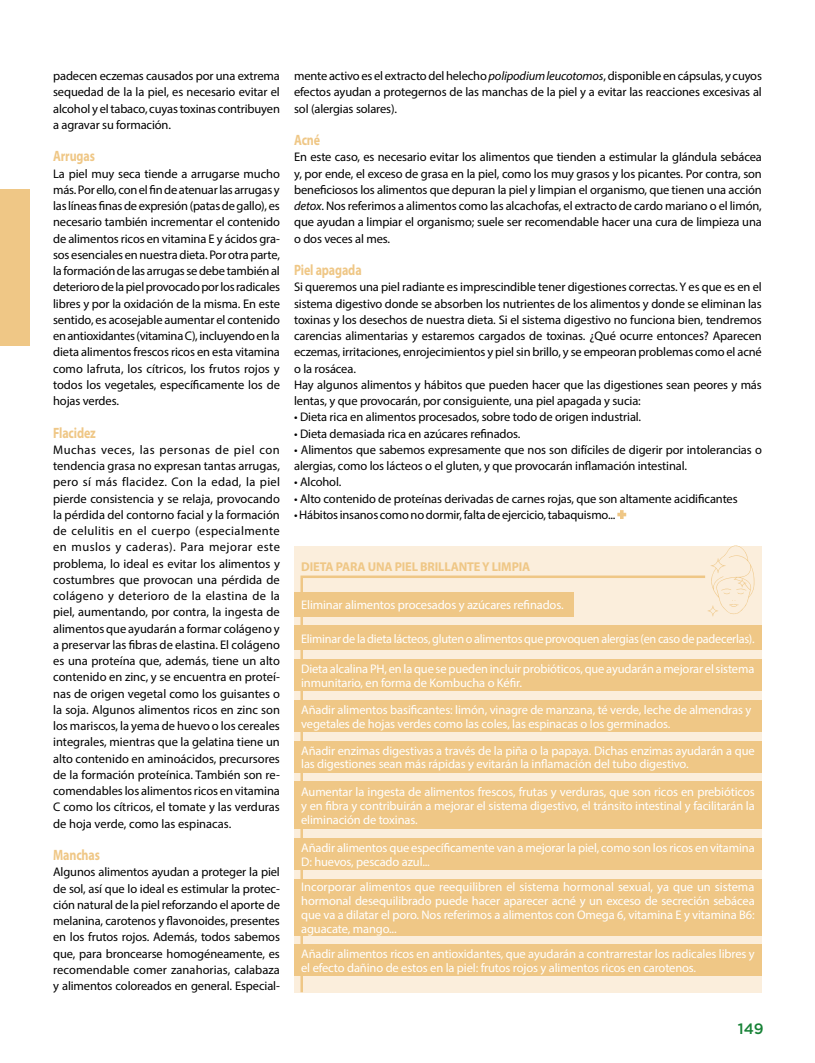
<style>
.page{position:relative;width:815px;height:1063px;background:#fff}
.page>*{position:absolute;margin:0;border:0;box-sizing:border-box;transform-origin:0 0}
.t1{font:700 15px "Myriad Pro";letter-spacing:-.01em;color:#efc786;scale:.8 1}
.t2{font:500 15px "Gotham";color:#178236}
.t3{font:700 12.88px "Myriad Pro";letter-spacing:-.01em;color:#efc786}
.t4{font:12.5px/16.2px "Myriad Pro";letter-spacing:-.01em;color:#000;text-align:justify}
.t5{font:12.5px/13.8px "Myriad Pro";letter-spacing:-.01em;color:#fff}
.s1{font-style:italic}
.s2{color:#fff}
</style>
<div class="page">
<div style="left:294px;top:546px;width:468px;height:446px;background:#fbeedc"></div>
<div style="left:299px;top:574px;width:409px;height:419px;background:#fbeedc"></div>
<div style="left:0;top:189px;width:29px;height:157px;background:#efc786"></div>
<svg style="left:617px;top:510px;width:9px;height:9px"></svg>
<div style="left:294px;top:592px;width:280px;height:24px;background:#efc786"></div>
<div style="left:294px;top:625px;width:468px;height:25px;background:#efc786"></div>
<div style="left:294px;top:659px;width:468px;height:32px;background:#efc786"></div>
<div style="left:294px;top:700px;width:468px;height:32px;background:#efc786"></div>
<div style="left:294px;top:741px;width:468px;height:32px;background:#efc786"></div>
<div style="left:294px;top:782px;width:468px;height:47px;background:#efc786"></div>
<div style="left:294px;top:838px;width:468px;height:32px;background:#efc786"></div>
<div style="left:294px;top:879px;width:468px;height:57px;background:#efc786"></div>
<div style="left:294px;top:945px;width:468px;height:31px;background:#efc786"></div>
<svg style="left:707px;top:545px;width:48px;height:71px;background:#faebd6"></svg>
<p class="t4" style="left:53px;top:68px;width:228px">padecen eczemas causados por una extrema sequedad de la la piel, es necesario evitar el alcohol y el tabaco, cuyas toxinas contribuyen a agravar su formación.</p>
<p class="t1" style="left:53px;top:147px;width:54px">Arrugas</p>
<p class="t4" style="left:53px;top:165px;width:228px">La piel muy seca tiende a arrugarse mucho más. Por ello, con el fin de atenuar las arrugas y las líneas finas de expresión (patas de gallo), es necesario también incrementar el contenido de alimentos ricos en vitamina E y ácidos gra&shy;sos esenciales en nuestra dieta. Por otra parte, la formación de las arrugas se debe también al deterioro de la piel provocado por los radicales libres y por la oxidación de la misma. En este sentido, es acosejable aumentar el contenido en antioxidantes (vitamina C), incluyendo en la dieta alimentos frescos ricos en esta vitamina como lafruta, los cítricos, los frutos rojos y todos los vegetales, específicamente los de hojas verdes.</p>
<p class="t1" style="left:53px;top:423px;width:55px">Flacidez</p>
<p class="t4" style="left:53px;top:441px;width:228px">Muchas veces, las personas de piel con tendencia grasa no expresan tantas arrugas, pero sí más flacidez. Con la edad, la piel pierde consistencia y se relaja, provocando la pérdida del contorno facial y la formación de celulitis en el cuerpo (especialmente en muslos y caderas). Para mejorar este problema, lo ideal es evitar los alimentos y costumbres que provocan una pérdida de colágeno y deterioro de la elastina de la piel, aumentando, por contra, la ingesta de alimentos que ayudarán a formar colágeno y a preservar las fibras de elastina. El colágeno es una proteína que, además, tiene un alto contenido en zinc, y se encuentra en proteí&shy;nas de origen vegetal como los guisantes o la soja. Algunos alimentos ricos en zinc son los mariscos, la yema de huevo o los cereales integrales, mientras que la gelatina tiene un alto contenido en aminoácidos, precursores de la formación proteínica. También son re&shy;comendables los alimentos ricos en vitamina C como los cítricos, el tomate y las verduras de hoja verde, como las espinacas.</p>
<p class="t1" style="left:53px;top:845px;width:60px">Manchas</p>
<p class="t4" style="left:53px;top:864px;width:228px">Algunos alimentos ayudan a proteger la piel de sol, así que lo ideal es estimular la protec&shy;ción natural de la piel reforzando el aporte de melanina, carotenos y flavonoides, presentes en los frutos rojos. Además, todos sabemos que, para broncearse homogéneamente, es recomendable comer zanahorias, calabaza y alimentos coloreados en general. Especial-</p>
<p class="t4" style="left:294px;top:68px;width:469px">mente activo es el extracto del helecho <span class="s1">polipodium leucotomos</span>, disponible en cápsulas, y cuyos efectos ayudan a protegernos de las manchas de la piel y a evitar las reacciones excesivas al sol (alergias solares).</p>
<p class="t1" style="left:294px;top:130px;width:34px">Acné</p>
<p class="t4" style="left:294px;top:149px;width:469px">En este caso, es necesario evitar los alimentos que tienden a estimular la glándula sebácea y, por ende, el exceso de grasa en la piel, como los muy grasos y los picantes. Por contra, son beneficiosos los alimentos que depuran la piel y limpian el organismo, que tienen una acción <span class="s1">detox</span>. Nos referimos a alimentos como las alcachofas, el extracto de cardo mariano o el limón, que ayudan a limpiar el organismo; suele ser recomendable hacer una cura de limpieza una o dos veces al mes.</p>
<p class="t1" style="left:294px;top:260px;width:86px">Piel apagada</p>
<p class="t4" style="left:294px;top:279px;width:469px;text-align:left">Si queremos una piel radiante es imprescindible tener digestiones correctas. Y es que es en el sistema digestivo donde se absorben los nutrientes de los alimentos y donde se eliminan las toxinas y los desechos de nuestra dieta. Si el sistema digestivo no funciona bien, tendremos carencias alimentarias y estaremos cargados de toxinas. ¿Qué ocurre entonces? Aparecen eczemas, irritaciones, enrojecimientos y piel sin brillo, y se empeoran problemas como el acné o la rosácea.<br>Hay algunos alimentos y hábitos que pueden hacer que las digestiones sean peores y más lentas, y que provocarán, por consiguiente, una piel apagada y sucia:</p>
<p class="t4" style="left:294px;top:409px;width:349px">• Dieta rica en alimentos procesados, sobre todo de origen industrial.</p>
<p class="t4" style="left:294px;top:425px;width:228px">• Dieta demasiada rica en azúcares refinados.</p>
<p class="t4" style="left:294px;top:441px;width:469px">• Alimentos que sabemos expresamente que nos son difíciles de digerir por intolerancias o alergias, como los lácteos o el gluten, y que provocarán inflamación intestinal.</p>
<p class="t4" style="left:294px;top:474px;width:49px">• Alcohol.</p>
<p class="t4" style="left:294px;top:490px;width:445px">• Alto contenido de proteínas derivadas de carnes rojas, que son altamente acidificantes</p>
<p class="t4" style="left:294px;top:506px;width:469px">• Hábitos insanos como no dormir, falta de ejercicio, tabaquismo... <span class="s2">estar los radicales libres y el</span></p>
<p class="t3" style="left:301px;top:558px;width:231px">DIETA PARA UNA PIEL BRILLANTE Y LIMPIA</p>
<p class="t5" style="left:301px;top:598px;width:264px">Eliminar alimentos procesados y azúcares refinados.</p>
<p class="t5" style="left:301px;top:631px;width:455px">Eliminar de la dieta lácteos, gluten o alimentos que provoquen alergias (en caso de padecerlas).</p>
<p class="t5" style="left:301px;top:662px;width:455px">Dieta alcalina PH, en la que se pueden incluir probióticos, que ayudarán a mejorar el sistema inmunitario, en forma de Kombucha o Kéfir.</p>
<p class="t5" style="left:301px;top:703px;width:452px">Añadir alimentos basificantes: limón, vinagre de manzana, té verde, leche de almendras y vegetales de hojas verdes como las coles, las espinacas o los germinados.</p>
<p class="t5" style="left:301px;top:745px;width:455px;line-height:12.5px">Añadir enzimas digestivas a través de la piña o la papaya. Dichas enzimas ayudarán a que las digestiones sean más rápidas y evitarán la inflamación del tubo digestivo.</p>
<p class="t5" style="left:301px;top:785px;width:455px;text-align:justify">Aumentar la ingesta de alimentos frescos, frutas y verduras, que son ricos en prebióticos y en fibra y contribuirán a mejorar el sistema digestivo, el tránsito intestinal y facilitarán la eliminación de toxinas.</p>
<p class="t5" style="left:301px;top:840px;width:455px">Añadir alimentos que específicamente van a mejorar la piel, como son los ricos en vitamina<br>D: huevos, pescado azul...</p>
<p class="t5" style="left:301px;top:880px;width:455px;text-align:justify">Incorporar alimentos que reequilibren el sistema hormonal sexual, ya que un sistema hormonal desequilibrado puede hacer aparecer acné y un exceso de secreción sebácea que va a dilatar el poro. Nos referimos a alimentos con Omega 6, vitamina E y vitamina B6: aguacate, mango...</p>
<p class="t5" style="left:301px;top:947px;width:455px">Añadir alimentos ricos en antioxidantes, que ayudarán a contrarrestar los radicales libres y el efecto dañino de estos en la piel: frutos rojos y alimentos ricos en carotenos.</p>
<p class="t2" style="left:738px;top:1018px;width:27px">149</p>
</div>
